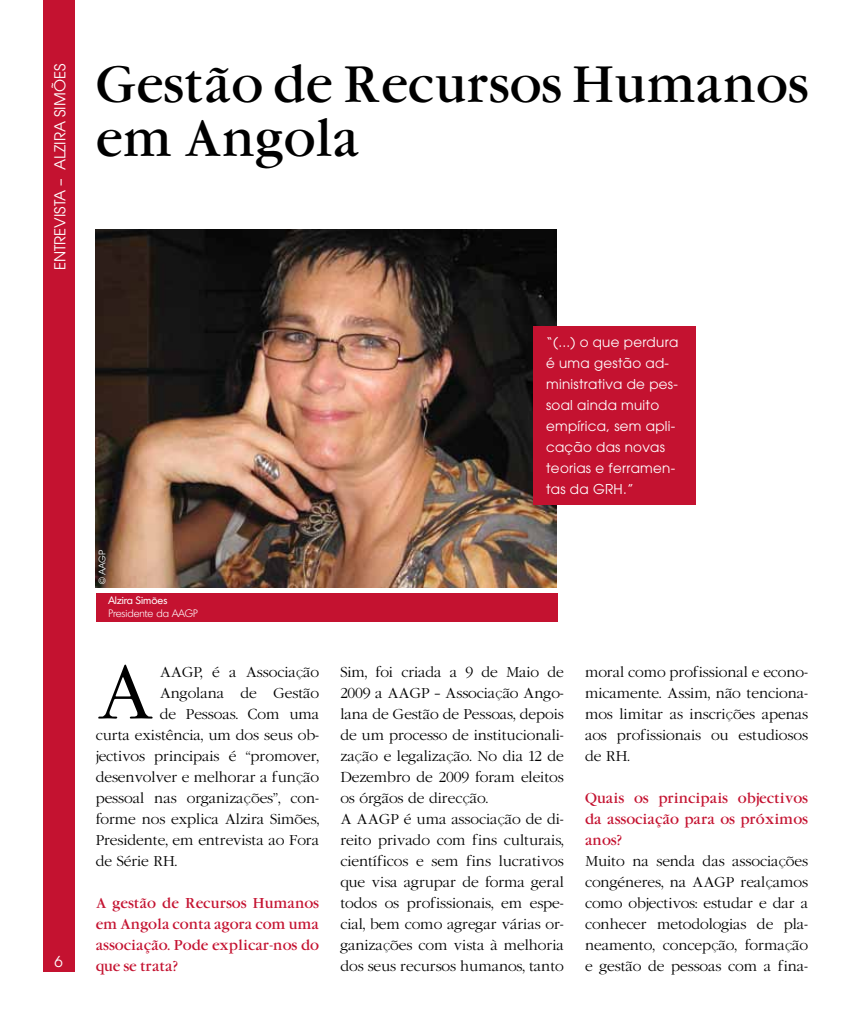
<style>
.page{position:relative;width:851px;height:1036px;background:#fff}
.page>*{position:absolute;margin:0;border:0;box-sizing:border-box;transform-origin:0 0}
.t1{font:300 70.65px "Garamond";color:#000}
.t2{font:48px/54px "Garamond";color:#000}
.t3{font:15px "Avant Garde";color:#fff}
.t4{font:300 13.5px/21px "Garamond";color:#000;text-align:justify}
.t5{font:13.5px/21px "Garamond";color:#c41230;text-align:justify}
.t6{font:13.5px/21px "Avant Garde";letter-spacing:.02em;color:#fff}
.t7{font:300 10.5px "Montreal";color:#fff}
.t8{font:10.5px "Montreal";color:#fff}
.t9{font:9px "Avant Garde";color:#fff}
</style>
<div class="page">
<div style="left:43px;top:0;width:31px;height:972px;background:#c41230"></div>
<img style="left:96px;top:230px;width:460px;height:358px">
<div style="left:96px;top:593px;width:461px;height:29px;background:#c41230"></div>
<div style="left:533px;top:326px;width:162px;height:178px;background:#c41230"></div>
<p class="t3" style="left:51px;top:270px;width:208px;rotate:-90deg">Entrevista – ALZIRA SIMÕES</p>
<p class="t3" style="left:54px;top:952px;width:10px">6</p>
<h2 class="t2" style="left:96px;top:58px;width:714px">Gestão de Recursos Humanos em Angola</h2>
<p class="t6" style="left:546px;top:331px;width:134px">“(...) o que perdura é uma gestão ad&shy;ministrativa de pes&shy;soal ainda muito empírica, sem apli&shy;cação das novas teorias e ferramen&shy;tas da GRH.”</p>
<p class="t9" style="left:97px;top:583px;width:35px;rotate:-90deg">© AAGP</p>
<p class="t8" style="left:108px;top:594px;width:60px">Alzira Simões</p>
<p class="t7" style="left:108px;top:607px;width:91px">Presidente da AAGP</p>
<h1 class="t1" style="left:96px;top:649px;width:60px">A</h1>
<p class="t4" style="left:160px;top:661px;width:161px">AAGP, é a Associação</p>
<p class="t4" style="left:160px;top:682px;width:161px">Angolana de Gestão</p>
<p class="t4" style="left:160px;top:703px;width:161px">de Pessoas. Com uma</p>
<p class="t4" style="left:96px;top:724px;width:225px">curta existência, um dos seus ob-</p>
<p class="t4" style="left:96px;top:745px;width:225px">jectivos principais é “promover,</p>
<p class="t4" style="left:96px;top:766px;width:225px">desenvolver e melhorar a função</p>
<p class="t4" style="left:96px;top:787px;width:225px">pessoal nas organizações”, con-</p>
<p class="t4" style="left:96px;top:808px;width:225px">forme nos explica Alzira Simões,</p>
<p class="t4" style="left:96px;top:829px;width:225px">Presidente, em entrevista ao Fora</p>
<p class="t4" style="left:96px;top:850px;width:83px">de Série RH.</p>
<p class="t5" style="left:96px;top:892px;width:225px">A gestão de Recursos Humanos em Angola conta agora com uma associação. Pode explicar-nos do que se trata?</p>
<p class="t4" style="left:340px;top:661px;width:225px;text-align:left">Sim, foi criada a 9 de Maio de<br>2009 a AAGP – Associação Ango&shy;lana de Gestão de Pessoas, depois de um processo de institucionali&shy;zação e legalização. No dia 12 de<br>Dezembro de 2009 foram eleitos os órgãos de direcção.<br>A AAGP é uma associação de di&shy;reito privado com fins culturais, científicos e sem fins lucrativos que visa agrupar de forma geral todos os profissionais, em espe&shy;cial, bem como agregar várias or&shy;ganizações com vista à melhoria dos seus recursos humanos, tanto</p>
<p class="t4" style="left:585px;top:661px;width:224px">moral como profissional e econo&shy;micamente. Assim, não tenciona&shy;mos limitar as inscrições apenas aos profissionais ou estudiosos de RH.</p>
<p class="t5" style="left:585px;top:787px;width:224px">Quais os principais objectivos da associação para os próximos anos?</p>
<p class="t4" style="left:585px;top:850px;width:224px">Muito na senda das associações congéneres, na AAGP realçamos como objectivos: estudar e dar a conhecer metodologias de pla&shy;neamento, concepção, formação e gestão de pessoas com a fina-</p>
</div>
